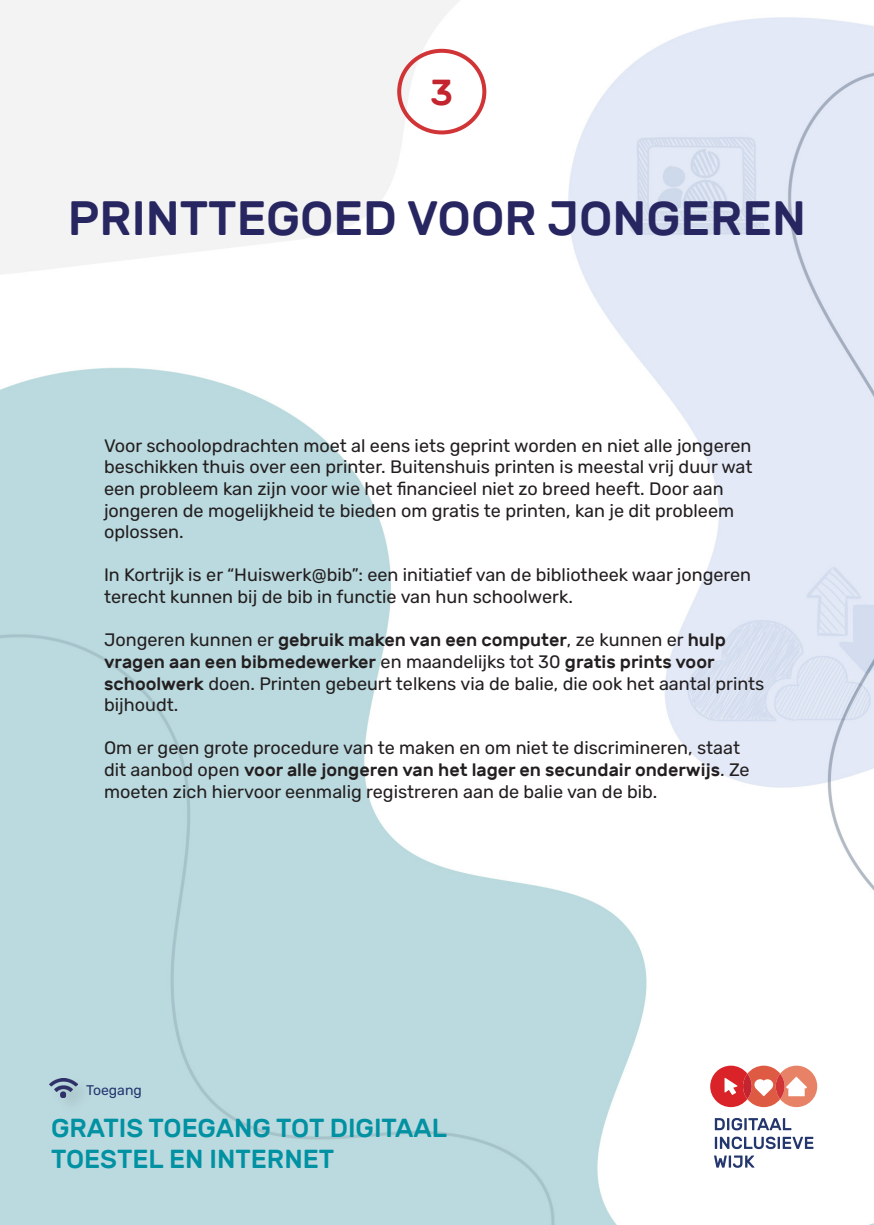
<style>
.page{position:relative;width:874px;height:1225px;background:#fff}
.page>*{position:absolute;margin:0;border:0;box-sizing:border-box;transform-origin:0 0}
.t1{font:500 48px "Rubik";color:#272661}
.t2{font:500 36px "Rubik";color:#c4242e}
.t3{font:500 26px/31.2px "Rubik";color:#0091a2}
.t4{font:18px/21.6px "Rubik";color:#231f20}
.t5{font:14px "Rubik";color:#24366e}
.s1{font-weight:500}
</style>
<div class="page">
<img style="left:0;top:0;width:873px;height:1225px">
<svg style="left:709px;top:1065px;width:107px;height:42px"></svg>
<svg style="left:775px;top:1073px;width:9px;height:26px"></svg>
<svg style="left:714px;top:1118px;width:77px;height:12px"></svg>
<svg style="left:714px;top:1136px;width:99px;height:13px"></svg>
<svg style="left:713px;top:1155px;width:41px;height:12px"></svg>
<div style="left:397px;top:49px;width:89px;height:85px;border:4px solid #d13437;border-radius:50%"></div>
<div style="left:48px;top:1075px;width:47px;height:40px;background:#bad9de"></div>
<img style="left:49px;top:1078px;width:29px;height:19px">
<p class="t2" style="left:430px;top:72px;width:24px">3</p>
<p class="t1" style="left:68px;top:191px;width:739px">PRINTTEGOED VOOR JONGEREN</p>
<p class="t4" style="left:104px;top:435px;width:649px">Voor schoolopdrachten moet al eens iets geprint worden en niet alle jongeren beschikken thuis over een printer. Buitenshuis printen is meestal vrij duur wat een probleem kan zijn voor wie het financieel niet zo breed heeft. Door aan jongeren de mogelijkheid te bieden om gratis te printen, kan je dit probleem oplossen.</p>
<p class="t4" style="left:104px;top:565px;width:648px">In Kortrijk is er “Huiswerk@bib”: een initiatief van de bibliotheek waar jongeren terecht kunnen bij de bib in functie van hun schoolwerk.</p>
<p class="t4" style="left:104px;top:630px;width:661px">Jongeren kunnen er <span class="s1">gebruik maken van een computer</span>, ze kunnen er <span class="s1">hulp vragen aan een bibmedewerker</span> en maandelijks tot 30 <span class="s1">gratis prints voor schoolwerk</span> doen. Printen gebeurt telkens via de balie, die ook het aantal prints bijhoudt.</p>
<p class="t4" style="left:104px;top:738px;width:646px">Om er geen grote procedure van te maken en om niet te discrimineren, staat dit aanbod open <span class="s1">voor alle jongeren van het lager en secundair onderwijs</span>. Ze moeten zich hiervoor eenmalig registreren aan de balie van de bib.</p>
<p class="t5" style="left:86px;top:1082px;width:57px">Toegang</p>
<h3 class="t3" style="left:51px;top:1112px;width:397px">GRATIS TOEGANG TOT DIGITAAL<br>TOESTEL EN INTERNET</h3>
</div>
